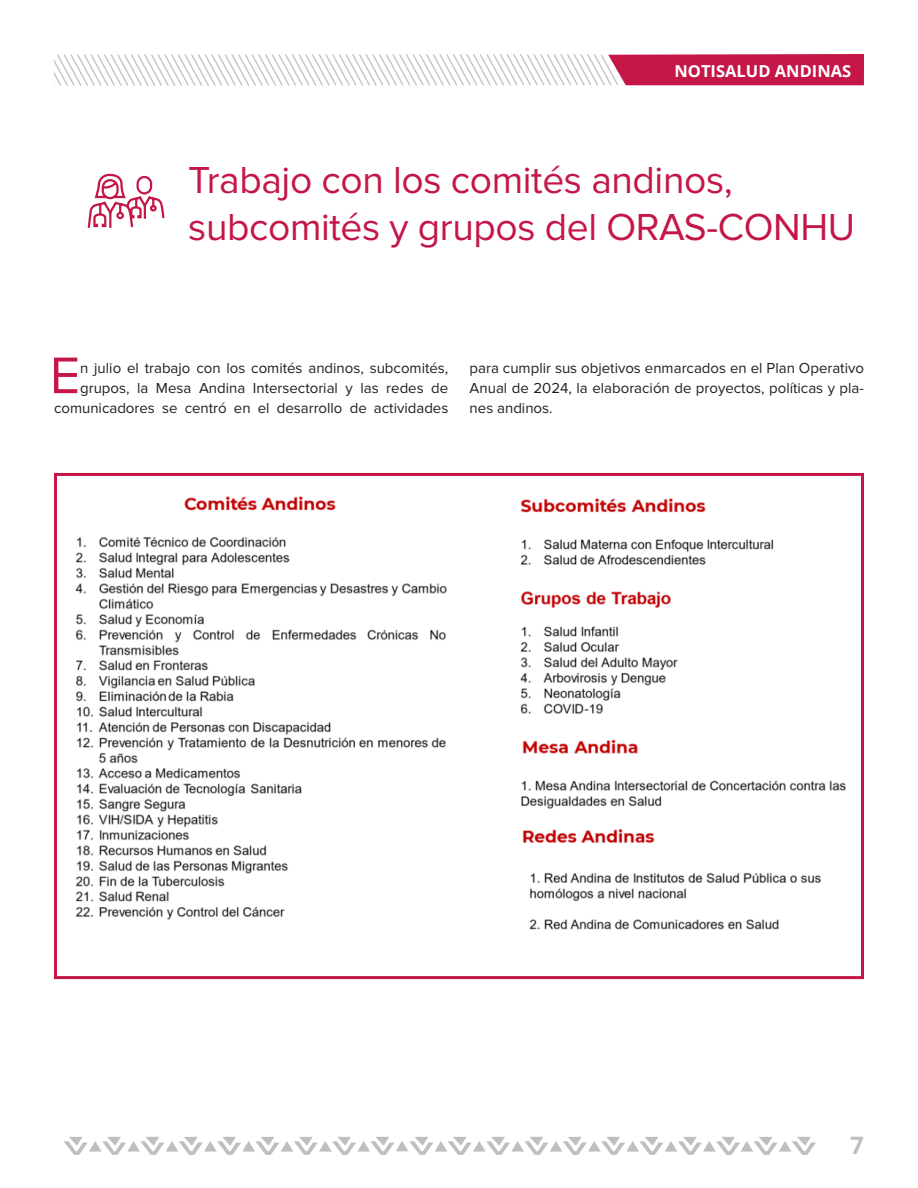
<style>
.page{position:relative;width:918px;height:1188px;background:#fff}
.page>*{position:absolute;margin:0;border:0;box-sizing:border-box;transform-origin:0 0}
.Primer_párrafo_-_Cap{font:53.25px "Proxima Nova";color:#c41747}
.Títulos{font:39px/46.8px "Proxima Nova";letter-spacing:-.01em;color:#c41747}
.t1{font:700 24px "Open Sans";color:#bfbfbf}
.t2{font:700 16.5px "Open Sans";color:#fff}
.Primer_párrafo_-_Cap-2{font:15px/20px "Proxima Nova";color:#231f20;text-align:right}
</style>
<div class="page">
<svg style="left:64px;top:1137px;width:752px;height:18px"></svg>
<svg style="left:54px;top:54px;width:810px;height:32px"></svg>
<img style="left:75px;top:496px;width:771px;height:434px">
<div style="left:54px;top:473px;width:810px;height:506px;border:3px solid #c41747"></div>
<svg style="left:87px;top:173px;width:78px;height:55px"></svg>
<p class="t2" style="left:675px;top:59px;width:178px">NOTISALUD ANDINAS</p>
<p class="Títulos" style="left:188px;top:157px;width:668px">Trabajo con los comités andinos, subcomités y grupos del ORAS-CONHU</p>
<p class="Primer_párrafo_-_Cap" style="left:50px;top:345px;width:32px">E</p>
<p class="Primer_párrafo_-_Cap-2" style="left:54px;top:358px;width:396px">n julio el trabajo con los comités andinos, subcomités, grupos, la Mesa Andina Intersectorial y las redes de comunicadores se centró en el desarrollo de actividades</p>
<p class="Primer_párrafo_-_Cap-2" style="left:470px;top:358px;width:396px;text-align:justify">para cumplir sus objetivos enmarcados en el Plan Operativo Anual de 2024, la elaboración de proyectos, políticas y pla&shy;nes andinos.</p>
<p class="t1" style="left:850px;top:1129px;width:15px">7</p>
</div>
